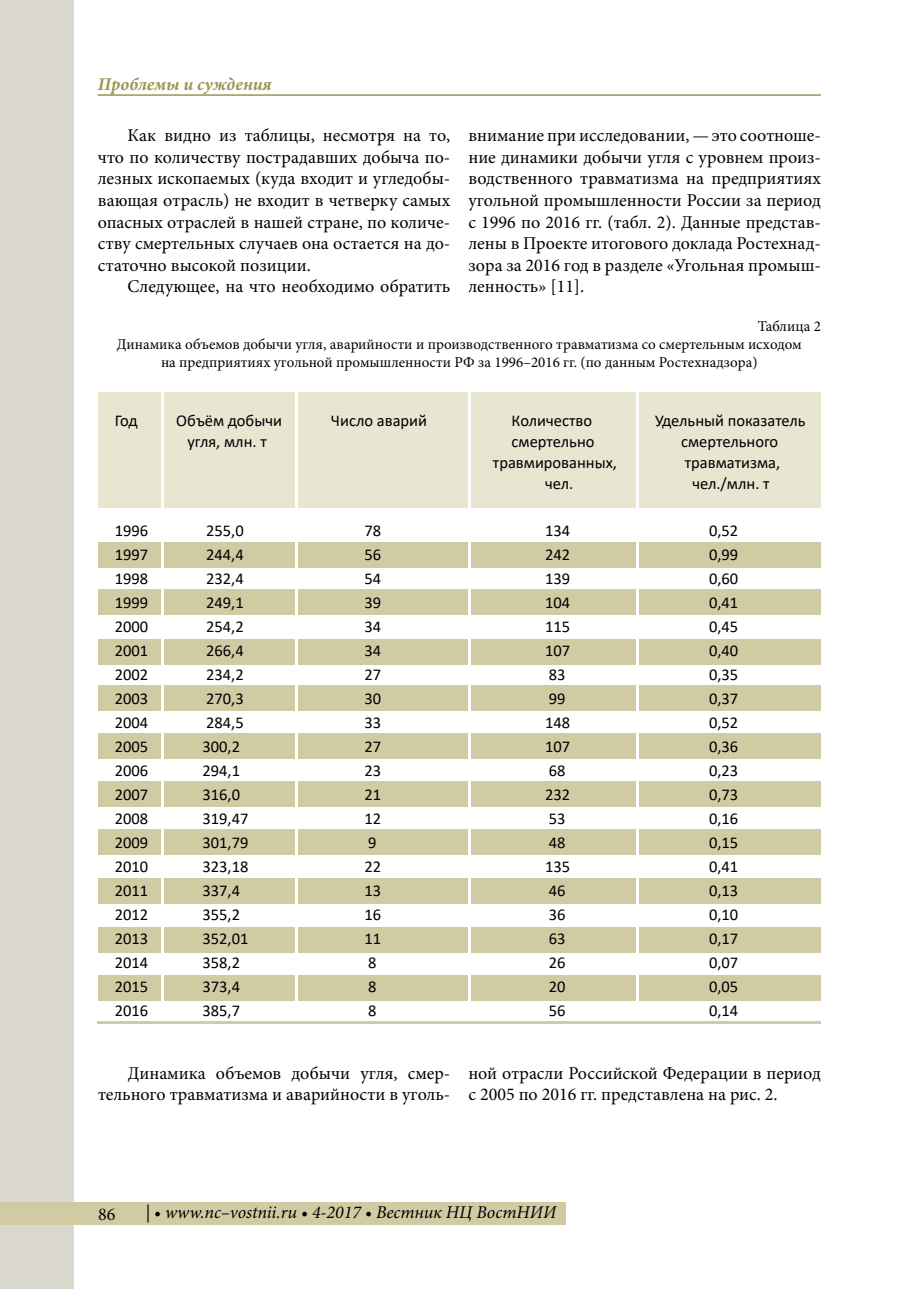
<style>
.page{position:relative;width:906px;height:1289px;background:#fff}
.page>*{position:absolute;margin:0;border:0;box-sizing:border-box;transform-origin:0 0}
.t1{font:18px/21.6px "Minion Pro";color:#000;text-align:justify}
.t2{font:italic 18px "Minion Pro";color:#000}
.t3{font:italic 700 18px "Minion Pro";color:#9c9552}
.t4{font:16.5px "Calibri";color:#000}
.t5{font:15px "Minion Pro";color:#000}
</style>
<div class="page">
<div style="left:0;top:0;width:74px;height:1288px;background:#dad8cc"></div>
<div style="left:0;top:1201px;width:566px;height:23px;background:#d1cba4"></div>
<hr style="left:98px;top:94px;width:723px;height:2px;background:#9c9552">
<div style="left:98px;top:542px;width:723px;height:26px;background:#d1cba4"></div>
<div style="left:98px;top:392px;width:723px;height:115px;background:#e8e5d1"></div>
<div style="left:98px;top:589px;width:723px;height:25px;background:#d1cba4"></div>
<div style="left:98px;top:639px;width:723px;height:25px;background:#d1cba4"></div>
<div style="left:98px;top:685px;width:722px;height:25px;background:#d1cba4"></div>
<div style="left:98px;top:733px;width:722px;height:26px;background:#d1cba4"></div>
<div style="left:98px;top:781px;width:722px;height:26px;background:#d1cba4"></div>
<div style="left:98px;top:829px;width:722px;height:26px;background:#d1cba4"></div>
<div style="left:98px;top:878px;width:722px;height:26px;background:#d1cba4"></div>
<div style="left:98px;top:927px;width:722px;height:25px;background:#d1cba4"></div>
<div style="left:98px;top:975px;width:722px;height:25px;background:#d1cba4"></div>
<hr style="left:162px;top:392px;width:2px;height:631px;background:#fff">
<hr style="left:295px;top:392px;width:2px;height:631px;background:#fff">
<hr style="left:468px;top:392px;width:2px;height:631px;background:#fff">
<hr style="left:636px;top:392px;width:2px;height:631px;background:#fff">
<hr style="left:98px;top:1021px;width:723px;height:2px;background:#d1cba4">
<p class="t3" style="left:98px;top:71px;width:175px">Проблемы и суждения</p>
<p class="t1" style="left:98px;top:125px;width:354px;text-indent:30px">Как видно из таблицы, несмотря на то, что по количеству пострадавших добыча по&shy;лезных ископаемых (куда входит и угледобы&shy;вающая отрасль) не входит в четверку самых опасных отраслей в нашей стране, по количе&shy;ству смертельных случаев она остается на до&shy;статочно высокой позиции.</p>
<p class="t1" style="left:128px;top:276px;width:324px">Следующее, на что необходимо обратить</p>
<p class="t1" style="left:468px;top:125px;width:354px">внимание при исследовании, — это соотноше&shy;ние динамики добычи угля с уровнем произ&shy;водственного травматизма на предприятиях угольной промышленности России за период с 1996 по 2016 гг. (табл. 2). Данные представ&shy;лены в Проекте итогового доклада Ростехнад&shy;зора за 2016 год в разделе «Угольная промыш&shy;ленность» [11].</p>
<p class="t5" style="left:758px;top:316px;width:64px">Таблица 2</p>
<p class="t5" style="left:117px;top:334px;width:686px">Динамика объемов добычи угля, аварийности и производственного травматизма со смертельным исходом</p>
<p class="t5" style="left:161px;top:352px;width:598px">на предприятиях угольной промышленности РФ за 1996–2016 гг. (по данным Ростехнадзора)</p>
<p class="t4" style="left:115px;top:409px;width:24px">Год</p>
<p class="t4" style="left:176px;top:409px;width:107px">Объём добычи</p>
<p class="t4" style="left:331px;top:409px;width:98px">Число аварий</p>
<p class="t4" style="left:511px;top:409px;width:82px">Количество</p>
<p class="t4" style="left:655px;top:409px;width:152px">Удельный показатель</p>
<p class="t4" style="left:187px;top:430px;width:81px">угля, млн. т</p>
<p class="t4" style="left:511px;top:430px;width:84px">смертельно</p>
<p class="t4" style="left:681px;top:430px;width:99px">смертельного</p>
<p class="t4" style="left:493px;top:451px;width:126px">травмированных,</p>
<p class="t4" style="left:685px;top:451px;width:97px">травматизма,</p>
<p class="t4" style="left:545px;top:472px;width:30px">чел.</p>
<p class="t4" style="left:692px;top:472px;width:79px">чел./млн. т</p>
<p class="t4" style="left:115px;top:519px;width:35px">1996</p>
<p class="t4" style="left:206px;top:519px;width:39px">255,0</p>
<p class="t4" style="left:364px;top:519px;width:18px">78</p>
<p class="t4" style="left:545px;top:519px;width:27px">134</p>
<p class="t4" style="left:709px;top:519px;width:31px">0,52</p>
<p class="t4" style="left:115px;top:543px;width:35px">1997</p>
<p class="t4" style="left:206px;top:543px;width:39px">244,4</p>
<p class="t4" style="left:364px;top:543px;width:18px">56</p>
<p class="t4" style="left:545px;top:543px;width:27px">242</p>
<p class="t4" style="left:709px;top:543px;width:31px">0,99</p>
<p class="t4" style="left:115px;top:567px;width:35px">1998</p>
<p class="t4" style="left:206px;top:567px;width:39px">232,4</p>
<p class="t4" style="left:364px;top:567px;width:18px">54</p>
<p class="t4" style="left:545px;top:567px;width:27px">139</p>
<p class="t4" style="left:709px;top:567px;width:31px">0,60</p>
<p class="t4" style="left:115px;top:591px;width:35px">1999</p>
<p class="t4" style="left:206px;top:591px;width:39px">249,1</p>
<p class="t4" style="left:364px;top:591px;width:18px">39</p>
<p class="t4" style="left:545px;top:591px;width:27px">104</p>
<p class="t4" style="left:709px;top:591px;width:31px">0,41</p>
<p class="t4" style="left:115px;top:615px;width:35px">2000</p>
<p class="t4" style="left:206px;top:615px;width:39px">254,2</p>
<p class="t4" style="left:364px;top:615px;width:18px">34</p>
<p class="t4" style="left:545px;top:615px;width:27px">115</p>
<p class="t4" style="left:709px;top:615px;width:31px">0,45</p>
<p class="t4" style="left:115px;top:639px;width:35px">2001</p>
<p class="t4" style="left:206px;top:639px;width:39px">266,4</p>
<p class="t4" style="left:364px;top:639px;width:18px">34</p>
<p class="t4" style="left:545px;top:639px;width:27px">107</p>
<p class="t4" style="left:709px;top:639px;width:31px">0,40</p>
<p class="t4" style="left:115px;top:663px;width:35px">2002</p>
<p class="t4" style="left:206px;top:663px;width:39px">234,2</p>
<p class="t4" style="left:364px;top:663px;width:18px">27</p>
<p class="t4" style="left:549px;top:663px;width:18px">83</p>
<p class="t4" style="left:709px;top:663px;width:31px">0,35</p>
<p class="t4" style="left:115px;top:687px;width:35px">2003</p>
<p class="t4" style="left:206px;top:687px;width:39px">270,3</p>
<p class="t4" style="left:364px;top:687px;width:18px">30</p>
<p class="t4" style="left:549px;top:687px;width:18px">99</p>
<p class="t4" style="left:709px;top:687px;width:31px">0,37</p>
<p class="t4" style="left:115px;top:711px;width:35px">2004</p>
<p class="t4" style="left:206px;top:711px;width:39px">284,5</p>
<p class="t4" style="left:364px;top:711px;width:18px">33</p>
<p class="t4" style="left:545px;top:711px;width:27px">148</p>
<p class="t4" style="left:709px;top:711px;width:31px">0,52</p>
<p class="t4" style="left:115px;top:735px;width:35px">2005</p>
<p class="t4" style="left:202px;top:735px;width:39px">300,2</p>
<p class="t4" style="left:364px;top:735px;width:18px">27</p>
<p class="t4" style="left:545px;top:735px;width:27px">107</p>
<p class="t4" style="left:709px;top:735px;width:31px">0,36</p>
<p class="t4" style="left:115px;top:759px;width:35px">2006</p>
<p class="t4" style="left:202px;top:759px;width:39px">294,1</p>
<p class="t4" style="left:364px;top:759px;width:18px">23</p>
<p class="t4" style="left:549px;top:759px;width:18px">68</p>
<p class="t4" style="left:709px;top:759px;width:31px">0,23</p>
<p class="t4" style="left:115px;top:783px;width:35px">2007</p>
<p class="t4" style="left:202px;top:783px;width:39px">316,0</p>
<p class="t4" style="left:364px;top:783px;width:18px">21</p>
<p class="t4" style="left:545px;top:783px;width:27px">232</p>
<p class="t4" style="left:709px;top:783px;width:31px">0,73</p>
<p class="t4" style="left:115px;top:807px;width:35px">2008</p>
<p class="t4" style="left:202px;top:807px;width:47px">319,47</p>
<p class="t4" style="left:364px;top:807px;width:18px">12</p>
<p class="t4" style="left:549px;top:807px;width:18px">53</p>
<p class="t4" style="left:709px;top:807px;width:31px">0,16</p>
<p class="t4" style="left:115px;top:831px;width:35px">2009</p>
<p class="t4" style="left:202px;top:831px;width:47px">301,79</p>
<p class="t4" style="left:368px;top:831px;width:10px">9</p>
<p class="t4" style="left:549px;top:831px;width:18px">48</p>
<p class="t4" style="left:709px;top:831px;width:31px">0,15</p>
<p class="t4" style="left:115px;top:855px;width:35px">2010</p>
<p class="t4" style="left:202px;top:855px;width:47px">323,18</p>
<p class="t4" style="left:364px;top:855px;width:18px">22</p>
<p class="t4" style="left:545px;top:855px;width:27px">135</p>
<p class="t4" style="left:709px;top:855px;width:31px">0,41</p>
<p class="t4" style="left:115px;top:879px;width:35px">2011</p>
<p class="t4" style="left:202px;top:879px;width:39px">337,4</p>
<p class="t4" style="left:364px;top:879px;width:18px">13</p>
<p class="t4" style="left:549px;top:879px;width:18px">46</p>
<p class="t4" style="left:709px;top:879px;width:31px">0,13</p>
<p class="t4" style="left:115px;top:903px;width:35px">2012</p>
<p class="t4" style="left:202px;top:903px;width:39px">355,2</p>
<p class="t4" style="left:364px;top:903px;width:18px">16</p>
<p class="t4" style="left:549px;top:903px;width:18px">36</p>
<p class="t4" style="left:709px;top:903px;width:31px">0,10</p>
<p class="t4" style="left:115px;top:927px;width:35px">2013</p>
<p class="t4" style="left:202px;top:927px;width:47px">352,01</p>
<p class="t4" style="left:364px;top:927px;width:18px">11</p>
<p class="t4" style="left:549px;top:927px;width:18px">63</p>
<p class="t4" style="left:709px;top:927px;width:31px">0,17</p>
<p class="t4" style="left:115px;top:951px;width:35px">2014</p>
<p class="t4" style="left:202px;top:951px;width:39px">358,2</p>
<p class="t4" style="left:368px;top:951px;width:10px">8</p>
<p class="t4" style="left:549px;top:951px;width:18px">26</p>
<p class="t4" style="left:709px;top:951px;width:31px">0,07</p>
<p class="t4" style="left:115px;top:975px;width:35px">2015</p>
<p class="t4" style="left:202px;top:975px;width:39px">373,4</p>
<p class="t4" style="left:368px;top:975px;width:10px">8</p>
<p class="t4" style="left:549px;top:975px;width:18px">20</p>
<p class="t4" style="left:709px;top:975px;width:31px">0,05</p>
<p class="t4" style="left:115px;top:999px;width:35px">2016</p>
<p class="t4" style="left:202px;top:999px;width:39px">385,7</p>
<p class="t4" style="left:368px;top:999px;width:10px">8</p>
<p class="t4" style="left:549px;top:999px;width:18px">56</p>
<p class="t4" style="left:709px;top:999px;width:31px">0,14</p>
<p class="t1" style="left:98px;top:1062px;width:354px;text-align:right">Динамика объемов добычи угля, смер&shy;тельного травматизма и аварийности в уголь-</p>
<p class="t1" style="left:468px;top:1062px;width:354px">ной отрасли Российской Федерации в период с 2005 по 2016 гг. представлена на рис. 2.</p>
<p class="t1" style="left:98px;top:1203px;width:19px">86</p>
<p class="t2" style="left:146px;top:1199px;width:412px">| • www.nc–vostnii.ru • 4-2017 • Вестник НЦ ВостНИИ</p>
</div>
